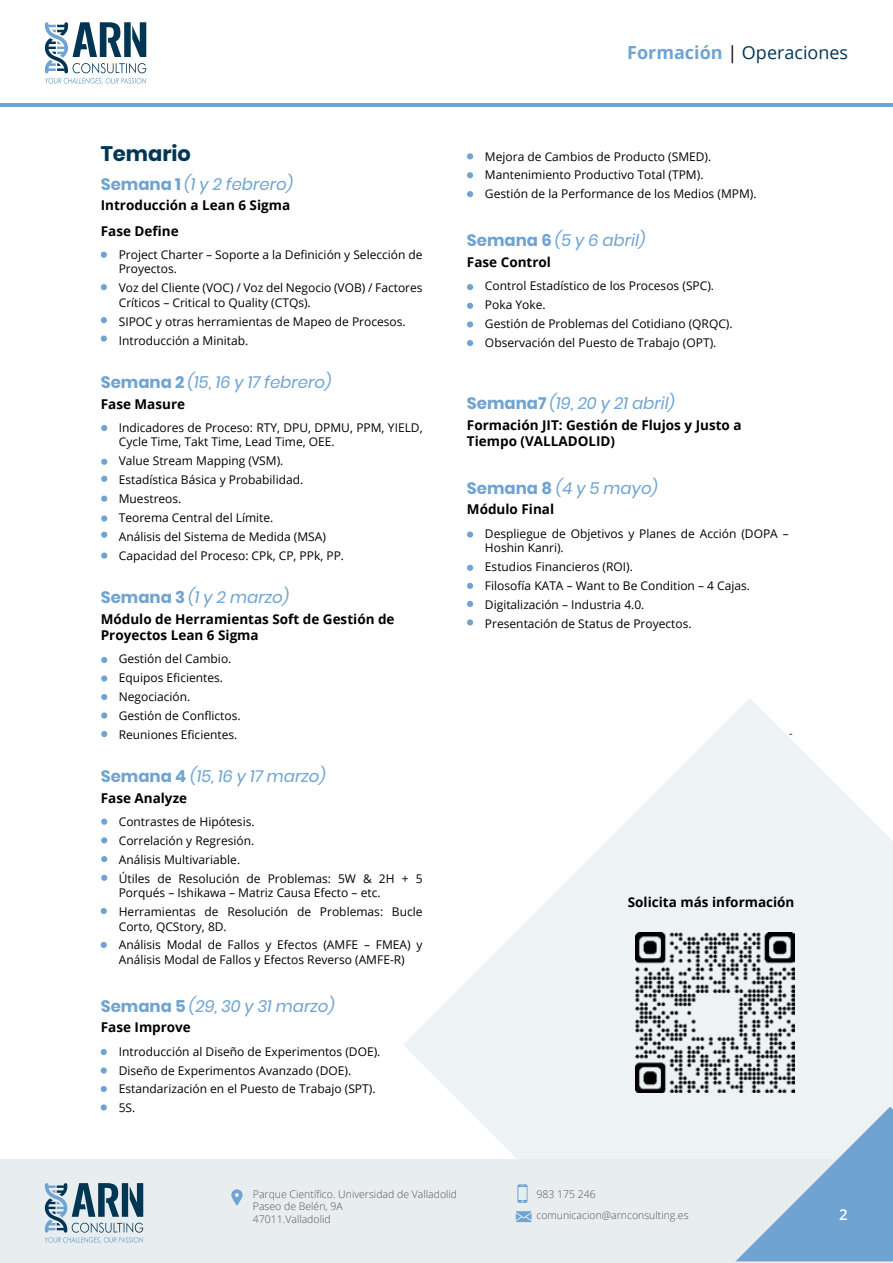
<style>
.page{position:relative;width:893px;height:1263px;background:#fff}
.page>*{position:absolute;margin:0;border:0;box-sizing:border-box;transform-origin:0 0}
.t1{font:700 21px "Poppins";color:#003654}
.t2{font:18px "Open Sans";color:#003654}
.t3{font:italic 16.5px "Poppins";color:#6fa3d1}
.t4{font:600 15px "Open Sans";color:#fff}
.t5{font:700 13.5px/16.2px "Open Sans";color:#000}
.t6{font:12px/18.9px "Open Sans";color:#000}
.t7{font:12px "Roboto";color:#3f3f3f}
.t8{font:300 10.5px/12.6px "Open Sans";color:#545454}
.s1{font-weight:700;font-style:normal}
.s2{font-weight:700;color:#6fa3d1}
.s3{color:#000}
</style>
<div class="page">
<hr style="left:0;top:103px;width:893px;height:4px;background:#6fa3d1">
<svg style="left:403px;top:698px;width:490px;height:564px;fill:#edf2f4"></svg>
<svg style="left:45px;top:22px;width:101px;height:62px"></svg>
<div style="left:101px;top:251px;width:6px;height:7px;background:#6fa3d1;border-radius:50%"></div>
<svg style="left:101px;top:284px;width:6px;height:6px"></svg>
<svg style="left:101px;top:317px;width:6px;height:6px"></svg>
<div style="left:101px;top:335px;width:6px;height:7px;background:#6fa3d1;border-radius:50%"></div>
<div style="left:101px;top:425px;width:7px;height:6px;background:#6fa3d1;border-radius:50%"></div>
<div style="left:101px;top:458px;width:7px;height:7px;background:#6fa3d1;border-radius:50%"></div>
<div style="left:101px;top:475px;width:7px;height:7px;background:#6fa3d1;border-radius:50%"></div>
<div style="left:101px;top:495px;width:7px;height:7px;background:#6fa3d1;border-radius:50%"></div>
<div style="left:101px;top:515px;width:7px;height:7px;background:#6fa3d1;border-radius:50%"></div>
<div style="left:101px;top:531px;width:7px;height:7px;background:#6fa3d1;border-radius:50%"></div>
<div style="left:101px;top:552px;width:7px;height:7px;background:#6fa3d1;border-radius:50%"></div>
<div style="left:101px;top:657px;width:7px;height:6px;background:#6fa3d1;border-radius:50%"></div>
<div style="left:101px;top:675px;width:7px;height:7px;background:#6fa3d1;border-radius:50%"></div>
<div style="left:101px;top:694px;width:7px;height:6px;background:#6fa3d1;border-radius:50%"></div>
<div style="left:101px;top:712px;width:7px;height:7px;background:#6fa3d1;border-radius:50%"></div>
<div style="left:101px;top:731px;width:7px;height:6px;background:#6fa3d1;border-radius:50%"></div>
<div style="left:101px;top:818px;width:7px;height:7px;background:#6fa3d1;border-radius:50%"></div>
<div style="left:101px;top:837px;width:7px;height:7px;background:#6fa3d1;border-radius:50%"></div>
<div style="left:101px;top:856px;width:7px;height:6px;background:#6fa3d1;border-radius:50%"></div>
<div style="left:101px;top:874px;width:7px;height:7px;background:#6fa3d1;border-radius:50%"></div>
<div style="left:100px;top:908px;width:7px;height:6px;background:#6fa3d1;border-radius:50%"></div>
<div style="left:100px;top:942px;width:7px;height:6px;background:#6fa3d1;border-radius:50%"></div>
<div style="left:100px;top:1049px;width:7px;height:6px;background:#6fa3d1;border-radius:50%"></div>
<div style="left:100px;top:1067px;width:7px;height:7px;background:#6fa3d1;border-radius:50%"></div>
<div style="left:100px;top:1086px;width:7px;height:6px;background:#6fa3d1;border-radius:50%"></div>
<div style="left:100px;top:1104px;width:7px;height:7px;background:#6fa3d1;border-radius:50%"></div>
<div style="left:467px;top:153px;width:6px;height:7px;background:#6fa3d1;border-radius:50%"></div>
<div style="left:467px;top:172px;width:6px;height:7px;background:#6fa3d1;border-radius:50%"></div>
<svg style="left:467px;top:191px;width:6px;height:6px"></svg>
<svg style="left:467px;top:284px;width:6px;height:6px"></svg>
<div style="left:467px;top:302px;width:6px;height:7px;background:#6fa3d1;border-radius:50%"></div>
<div style="left:467px;top:321px;width:6px;height:7px;background:#6fa3d1;border-radius:50%"></div>
<svg style="left:467px;top:340px;width:6px;height:6px"></svg>
<div style="left:467px;top:531px;width:6px;height:7px;background:#6fa3d1;border-radius:50%"></div>
<div style="left:467px;top:564px;width:6px;height:7px;background:#6fa3d1;border-radius:50%"></div>
<div style="left:467px;top:582px;width:6px;height:7px;background:#6fa3d1;border-radius:50%"></div>
<svg style="left:467px;top:601px;width:6px;height:6px"></svg>
<div style="left:467px;top:619px;width:6px;height:7px;background:#6fa3d1;border-radius:50%"></div>
<img style="left:635px;top:933px;width:160px;height:159px">
<div style="left:0;top:1159px;width:892px;height:104px;background:#e8edef"></div>
<svg style="left:735px;top:1107px;width:158px;height:154px"></svg>
<svg style="left:45px;top:1183px;width:98px;height:60px"></svg>
<svg style="left:231px;top:1189px;width:12px;height:17px"></svg>
<svg style="left:517px;top:1184px;width:10px;height:19px"></svg>
<svg style="left:516px;top:1211px;width:16px;height:11px"></svg>
<div style="left:696px;top:995px;width:41px;height:39px;background:#eef2f4"></div>
<h1 class="t1" style="left:101px;top:141px;width:92px">Temario</h1>
<h3 class="t3" style="left:101px;top:174px;width:194px"><span class="s1">Semana 1</span> (1 y 2 febrero)</h3>
<p class="t5" style="left:101px;top:193px;width:191px;line-height:25.2px">Introducción a Lean 6 Sigma<br>Fase Define</p>
<p class="t6" style="left:119px;top:247px;width:305px;line-height:14.4px">Project Charter – Soporte a la Definición y Selección de<br>Proyectos.</p>
<p class="t6" style="left:119px;top:280px;width:305px;line-height:14.4px">Voz del Cliente (VOC) / Voz del Negocio (VOB) / Factores<br>Críticos – Critical to Quality (CTQs).</p>
<p class="t6" style="left:119px;top:312px;width:288px">SIPOC y otras herramientas de Mapeo de Procesos.<br>Introducción a Minitab.</p>
<h3 class="t3" style="left:101px;top:372px;width:232px"><span class="s1">Semana 2</span> (15, 16 y 17 febrero)</h3>
<p class="t5" style="left:101px;top:395px;width:86px">Fase Masure</p>
<p class="t6" style="left:119px;top:420px;width:305px;line-height:14.4px">Indicadores de Proceso: RTY, DPU, DPMU, PPM, YIELD,<br>Cycle Time, Takt Time, Lead Time, OEE.</p>
<p class="t6" style="left:119px;top:451px;width:227px">Value Stream Mapping (VSM).<br>Estadística Básica y Probabilidad.<br>Muestreos.<br>Teorema Central del Límite.<br>Análisis del Sistema de Medida (MSA)<br>Capacidad del Proceso: CPk, CP, PPk, PP.</p>
<h3 class="t3" style="left:101px;top:588px;width:190px"><span class="s1">Semana 3</span> (1 y 2 marzo)</h3>
<p class="t5" style="left:101px;top:610px;width:295px">Módulo de Herramientas Soft de Gestión de<br>Proyectos Lean 6 Sigma</p>
<p class="t6" style="left:119px;top:649px;width:123px">Gestión del Cambio.<br>Equipos Eficientes.<br>Negociación.<br>Gestión de Conflictos.<br>Reuniones Eficientes.</p>
<h3 class="t3" style="left:101px;top:767px;width:226px"><span class="s1">Semana 4</span> (15, 16 y 17 marzo)</h3>
<p class="t5" style="left:101px;top:789px;width:88px">Fase Analyze</p>
<p class="t6" style="left:119px;top:812px;width:305px">Contrastes de Hipótesis.<br>Correlación y Regresión.<br>Análisis Multivariable.<br>Útiles de Resolución de Problemas: 5W &amp; 2H + 5</p>
<p class="t6" style="left:119px;top:883px;width:305px">Porqués – Ishikawa – Matriz Causa Efecto – etc.<br>Herramientas de Resolución de Problemas: Bucle</p>
<p class="t6" style="left:119px;top:916px;width:305px">Corto, QCStory, 8D.<br>Análisis Modal de Fallos y Efectos (AMFE – FMEA) y</p>
<p class="t6" style="left:119px;top:950px;width:288px">Análisis Modal de Fallos y Efectos Reverso (AMFE-R)</p>
<h3 class="t3" style="left:101px;top:996px;width:235px"><span class="s1">Semana 5</span> (29, 30 y 31 marzo)</h3>
<p class="t5" style="left:101px;top:1019px;width:92px">Fase Improve</p>
<p class="t6" style="left:119px;top:1041px;width:263px">Introducción al Diseño de Experimentos (DOE).<br>Diseño de Experimentos Avanzado (DOE).<br>Estandarización en el Puesto de Trabajo (SPT).<br>5S.</p>
<h2 class="t2" style="left:627px;top:40px;width:222px"><span class="s2">Formación</span> <span class="s3">|</span> Operaciones</h2>
<p class="t6" style="left:485px;top:146px;width:273px">Mejora de Cambios de Producto (SMED).<br>Mantenimiento Productivo Total (TPM).<br>Gestión de la Performance de los Medios (MPM).</p>
<h3 class="t3" style="left:467px;top:231px;width:180px"><span class="s1">Semana 6</span> (5 y 6 abril)</h3>
<p class="t5" style="left:467px;top:253px;width:86px">Fase Control</p>
<p class="t6" style="left:485px;top:276px;width:249px">Control Estadístico de los Procesos (SPC).<br>Poka Yoke.<br>Gestión de Problemas del Cotidiano (QRQC).<br>Observación del Puesto de Trabajo (OPT).</p>
<h3 class="t3" style="left:467px;top:394px;width:209px"><span class="s1">Semana7</span> (19, 20 y 21 abril)</h3>
<p class="t5" style="left:467px;top:416px;width:276px">Formación JIT: Gestión de Flujos y Justo a<br>Tiempo (VALLADOLID)</p>
<h3 class="t3" style="left:467px;top:478px;width:192px"><span class="s1">Semana 8</span> (4 y 5 mayo)</h3>
<p class="t5" style="left:467px;top:501px;width:89px">Módulo Final</p>
<p class="t6" style="left:485px;top:526px;width:305px;line-height:14.4px">Despliegue de Objetivos y Planes de Acción (DOPA –<br>Hoshin Kanri).</p>
<p class="t6" style="left:485px;top:557px;width:267px">Estudios Financieros (ROI).<br>Filosofía KATA – Want to Be Condition – 4 Cajas.<br>Digitalización – Industria 4.0.<br>Presentación de Status de Proyectos.</p>
<p class="t7" style="left:789px;top:726px;width:5px">-</p>
<p class="t5" style="left:628px;top:893px;width:168px">Solicita más información</p>
<p class="t8" style="left:253px;top:1187px;width:206px">Parque Científico. Universidad de Valladolid<br>Paseo de Belén, 9A<br>47011.Valladolid</p>
<p class="t8" style="left:536px;top:1182px;width:154px;line-height:21.6px">983 175 246 comunicacion@arnconsulting.es</p>
<p class="t4" style="left:839px;top:1204px;width:10px">2</p>
</div>
